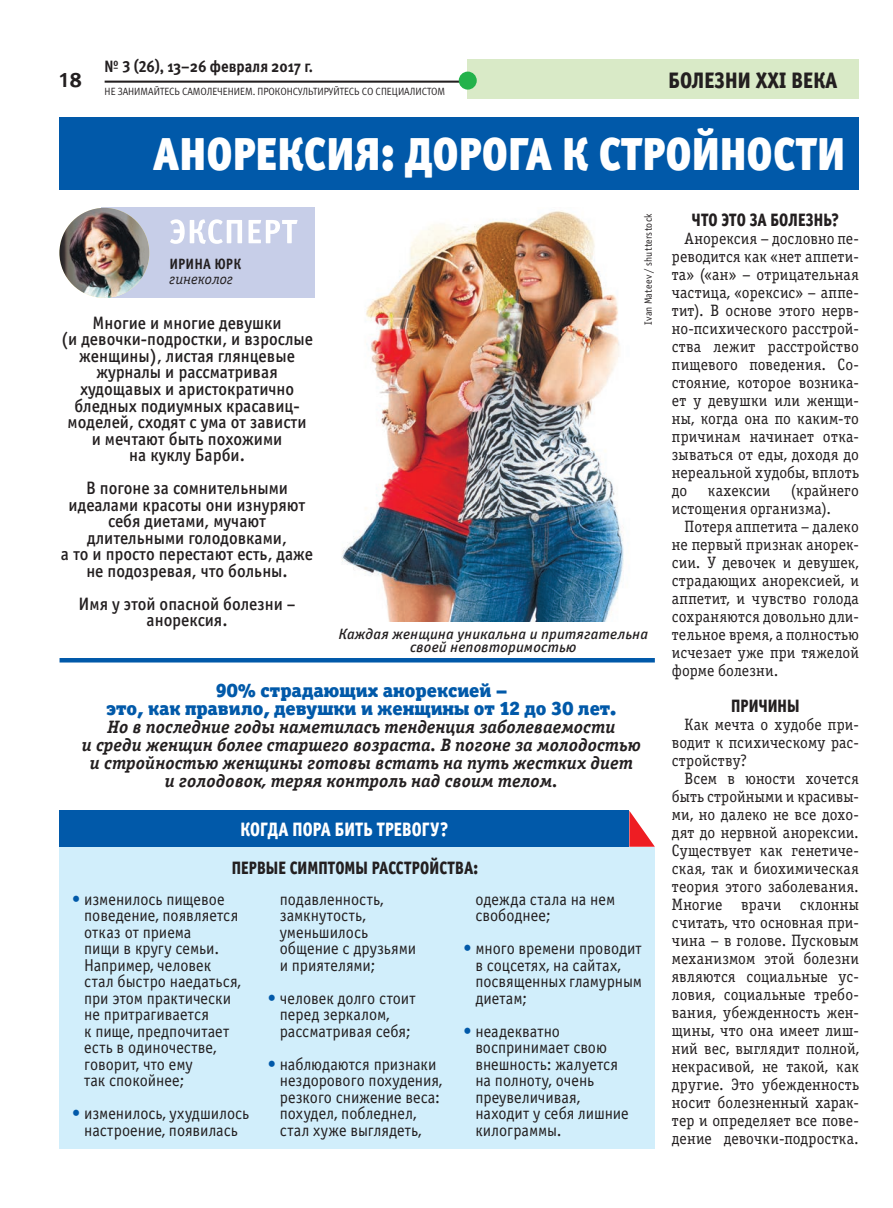
<style>
.page{position:relative;width:893px;height:1208px;background:#fff}
.page>*{position:absolute;margin:0;border:0;box-sizing:border-box;transform-origin:0 0}
.t1{font:900 46.5px "Afina Sans Pro";letter-spacing:.01em;color:#fff;scale:.9 1}
.t2{font:800 22.5px "Afina Sans Pro";letter-spacing:.01em;color:#231f20;scale:.9 1}
.t3{font:900 19.5px/18px "Afina Serif Pro";color:#0159a9;text-align:center}
.t4{font:800 19.5px "Afina Sans Pro";letter-spacing:.005em;color:#fff;scale:.85 1}
.t5{font:18px/16.5px "Afina Sans Pro Extra";color:#231f20;text-align:center;scale:.95 1}
.t6{font:italic 700 18px/18px "Afina Serif Pro";color:#231f20;text-align:center}
.t7{font:800 18px "Afina Sans Pro";letter-spacing:.005em;color:#231f20;scale:.85 1}
.t8{font:17.25px/16.5px "Afina Sans Pro";color:#231f20;scale:.94 1}
.t9{font:16.5px/18px "Afina Serif Pro";letter-spacing:.005em;color:#231f20;text-align:justify;scale:.95 1}
.t10{font:700 16.35px "Meta Pro";color:#231f20;scale:.9 1}
.t11{font:italic 15px/13.5px "Afina Sans Pro Extra";color:#231f20;text-align:center}
.t12{font:italic 15px "Afina Serif Pro";letter-spacing:-.01em;color:#231f20}
.t13{font:700 15px "Afina Sans Pro";color:#231f20;scale:.9 1}
.t14{font:10.5px "Meta Pro";color:#231f20;scale:.9 1}
.t15{font:10.5px "Afina Sans Pro";letter-spacing:.02em;color:#231f20;scale:.94 1}
.s1{color:#0159a9}
</style>
<div class="page">
<div style="left:468px;top:60px;width:391px;height:39px;background:#d9eac7"></div>
<hr style="left:105px;top:81px;width:363px;height:2px;background:#231f20">
<div style="left:459px;top:72px;width:18px;height:18px;background:#23b24b;border-radius:50%"></div>
<div style="left:60px;top:846px;width:595px;height:302px;background:#d1eefb"></div>
<div style="left:60px;top:118px;width:799px;height:72px;background:#0159a9"></div>
<img style="left:341px;top:211px;width:283px;height:411px">
<svg style="left:629px;top:811px;width:26px;height:35px"></svg>
<div style="left:59px;top:810px;width:570px;height:36px;background:#0159a9"></div>
<div style="left:101px;top:208px;width:214px;height:90px;background:#c7cee8"></div>
<img style="left:59px;top:208px;width:90px;height:90px;border-radius:50%">
<svg style="left:170px;top:219px;width:128px;height:25px"></svg>
<hr style="left:60px;top:658px;width:595px;height:4px;background:#0159a9">
<p class="t10" style="left:105px;top:56px;width:233px">№ 3 (26), 13–26 февраля 2017 г.</p>
<h2 class="t2" style="left:668px;top:67px;width:189px">БОЛЕЗНИ XXI ВЕКА</h2>
<h1 class="t1" style="left:152px;top:124px;width:771px">АНОРЕКСИЯ: ДОРОГА К СТРОЙНОСТИ</h1>
<p class="t14" style="left:60px;top:85px;width:430px"><sup>18</sup> НЕ ЗАНИМАЙТЕСЬ САМОЛЕЧЕНИЕМ. ПРОКОНСУЛЬТИРУЙТЕСЬ СО СПЕЦИАЛИСТОМ</p>
<p class="t13" style="left:169px;top:255px;width:81px">ИРИНА ЮРК</p>
<p class="t12" style="left:169px;top:271px;width:65px">гинеколог</p>
<p class="t5" style="left:61px;top:317px;width:267px">Многие и многие девушки<br>(и девочки-подростки, и взрослые женщины), листая глянцевые журналы и рассматривая худощавых и аристократично бледных подиумных красавиц&shy;моделей, сходят с ума от зависти и мечтают быть похожими<br>на куклу Барби.</p>
<p class="t5" style="left:61px;top:482px;width:267px">В погоне за сомнительными идеалами красоты они изнуряют себя диетами, мучают длительными голодовками,<br>а то и просто перестают есть, даже не подозревая, что больны.</p>
<p class="t5" style="left:79px;top:598px;width:230px">Имя у этой опасной болезни – анорексия.</p>
<p class="t15" style="left:644px;top:325px;width:120px;rotate:-90deg">Ivan Mateev / shutterstock</p>
<p class="t11" style="left:338px;top:627px;width:311px">Каждая женщина уникальна и притягательна своей неповторимостью</p>
<p class="t3" style="left:106px;top:680px;width:511px">90% страдающих анорексией –<br>это, как правило, девушки и женщины от 12 до 30 лет.</p>
<p class="t6" style="left:82px;top:717px;width:561px">Но в последние годы наметилась тенденция заболеваемости<br>и среди женщин более старшего возраста. В погоне за молодостью и стройностью женщины готовы встать на путь жестких диет<br>и голодовок, теряя контроль над своим телом.</p>
<p class="t4" style="left:240px;top:817px;width:246px">КОГДА ПОРА БИТЬ ТРЕВОГУ?</p>
<p class="t7" style="left:232px;top:857px;width:291px">ПЕРВЫЕ СИМПТОМЫ РАССТРОЙСТВА:</p>
<p class="t8" style="left:84px;top:892px;width:168px;text-indent:-12px"><span class="s1">•</span> изменилось пищевое поведение, появляется отказ от приема<br>пищи в кругу семьи.<br>Например, человек стал быстро наедаться, при этом практически не притрагивается<br>к пище, предпочитает есть в одиночестве, говорит, что ему<br>так спокойнее;</p>
<p class="t8" style="left:72px;top:1106px;width:190px;text-align:center"><span class="s1">•</span> изменилось, ухудшилось настроение, появилась</p>
<p class="t8" style="left:280px;top:892px;width:147px">подавленность, замкнутость, уменьшилось общение с друзьями и приятелями;</p>
<p class="t8" style="left:280px;top:991px;width:146px;text-indent:-12px"><span class="s1">•</span> человек долго стоит перед зеркалом, рассматривая себя;</p>
<p class="t8" style="left:280px;top:1057px;width:174px;text-indent:-12px"><span class="s1">•</span> наблюдаются признаки нездорового похудения, резкого снижение веса: похудел, побледнел, стал хуже выглядеть,</p>
<p class="t8" style="left:475px;top:892px;width:150px">одежда стала на нем свободнее;</p>
<p class="t8" style="left:475px;top:941px;width:179px;text-indent:-12px"><span class="s1">•</span> много времени проводит в соцсетях, на сайтах, посвященных гламурным диетам;</p>
<p class="t8" style="left:475px;top:1024px;width:165px;text-indent:-12px"><span class="s1">•</span> неадекватно воспринимает свою внешность: жалуется на полноту, очень преувеличивая, находит у себя лишние килограммы.</p>
<p class="t7" style="left:692px;top:209px;width:175px">ЧТО ЭТО ЗА БОЛЕЗНЬ?</p>
<p class="t9" style="left:672px;top:232px;width:198px;text-indent:13px">Анорексия – дословно пе&shy;реводится как «нет аппети&shy;та» («ан» – отрицательная частица, «орексис» – аппе&shy;тит). В основе этого нерв&shy;но-психического расстрой&shy;ства лежит расстройство пищевого поведения. Со&shy;стояние, которое возника&shy;ет у девушки или женщи&shy;ны, когда она по каким-то причинам начинает отка&shy;зываться от еды, доходя до нереальной худобы, вплоть до кахексии (крайнего истощения организма).</p>
<p class="t9" style="left:672px;top:520px;width:198px;text-indent:13px">Потеря аппетита – далеко не первый признак анорек&shy;сии. У девочек и девушек, страдающих анорексией, и аппетит, и чувство голода сохраняются довольно дли&shy;тельное время, а полностью исчезает уже при тяжелой форме болезни.</p>
<p class="t7" style="left:731px;top:695px;width:82px">ПРИЧИНЫ</p>
<p class="t9" style="left:672px;top:718px;width:198px;text-indent:13px">Как мечта о худобе при&shy;водит к психическому рас&shy;стройству?</p>
<p class="t9" style="left:672px;top:772px;width:198px;text-indent:13px">Всем в юности хочется быть стройными и красивы&shy;ми, но далеко не все дохо&shy;дят до нервной анорексии.<br>Существует как генетиче&shy;ская, так и биохимическая теория этого заболевания.<br>Многие врачи склонны считать, что основная при&shy;чина – в голове. Пусковым механизмом этой болезни являются социальные ус&shy;ловия, социальные требо&shy;вания, убежденность жен&shy;щины, что она имеет лиш&shy;ний вес, выглядит полной, некрасивой, не такой, как другие. Это убежденность носит болезненный харак&shy;тер и определяет все пове&shy;дение девочки-подростка.</p>
</div>
